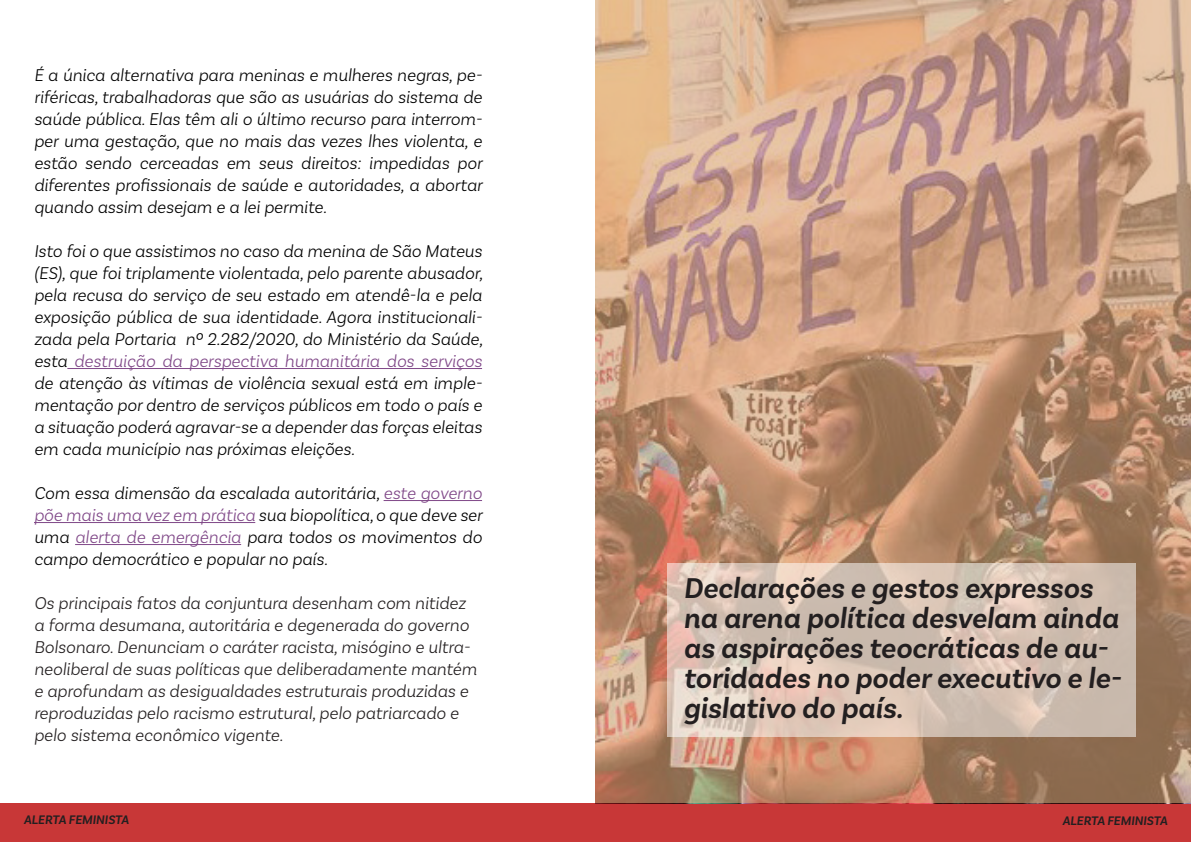
<style>
.page{position:relative;width:1191px;height:842px;background:#fff}
.page>*{position:absolute;margin:0;border:0;box-sizing:border-box;transform-origin:0 0}
.t1{font:italic 600 30px/30px "Basic Sans";color:#231f20}
.t2{font:italic 300 18px/22px "Basic Sans";color:#000;text-align:justify}
.t3{font:italic 300 18px/22px "Basic Sans";color:#231f20}
.t4{font:italic 600 13px "Basic Sans";color:#231f20}
.s1{color:#804888}
</style>
<div class="page">
<div style="left:0;top:803px;width:1191px;height:39px;background:#c83737"></div>
<svg style="left:595px;top:0;width:596px;height:803px;background:#bf9579"></svg>
<svg style="left:667px;top:563px;width:468px;height:173px;background:#d6c3b5"></svg>
<hr style="left:67px;top:368px;width:415px;height:1px;background:#804888">
<hr style="left:383px;top:500px;width:99px;height:1px;background:#804888">
<hr style="left:34px;top:522px;width:221px;height:1px;background:#804888">
<hr style="left:75px;top:544px;width:166px;height:1px;background:#804888">
<p class="t2" style="left:34px;top:63px;width:450px">É a única alternativa para meninas e mulheres negras, pe&shy;riféricas, trabalhadoras que são as usuárias do sistema de saúde pública. Elas têm ali o último recurso para interrom&shy;per uma gestação, que no mais das vezes lhes violenta, e estão sendo cerceadas em seus direitos: impedidas por diferentes profissionais de saúde e autoridades, a abortar quando assim desejam e a lei permite.</p>
<p class="t2" style="left:34px;top:239px;width:450px">Isto foi o que assistimos no caso da menina de São Mateus (ES), que foi triplamente violentada, pelo parente abusador, pela recusa do serviço de seu estado em atendê-la e pela exposição pública de sua identidade. Agora institucionali&shy;zada pela Portaria nº 2.282/2020, do Ministério da Saúde, esta <span class="s1">destruição da perspectiva humanitária dos serviços </span>de atenção às vítimas de violência sexual está em imple&shy;mentação por dentro de serviços públicos em todo o país e a situação poderá agravar-se a depender das forças eleitas em cada município nas próximas eleições.</p>
<p class="t2" style="left:34px;top:481px;width:450px">Com essa dimensão da escalada autoritária, <span class="s1">este governo põe mais uma vez em prática</span> sua biopolítica, o que deve ser uma <span class="s1">alerta de emergência</span> para todos os movimentos do campo democrático e popular no país.</p>
<p class="t3" style="left:34px;top:591px;width:444px">Os principais fatos da conjuntura desenham com nitidez a forma desumana, autoritária e degenerada do governo Bolsonaro. Denunciam o caráter racista, misógino e ultra&shy;neoliberal de suas políticas que deliberadamente mantém e aprofundam as desigualdades estruturais produzidas e reproduzidas pelo racismo estrutural, pelo patriarcado e pelo sistema econômico vigente.</p>
<p class="t1" style="left:683px;top:573px;width:439px">Declarações e gestos expressos na arena política desvelam ainda as aspirações teocráticas de au&shy;toridades no poder executivo e le&shy;gislativo do país.</p>
<p class="t4" style="left:24px;top:812px;width:107px">ALERTA FEMINISTA</p>
<p class="t4" style="left:1062px;top:813px;width:107px">ALERTA FEMINISTA</p>
</div>
